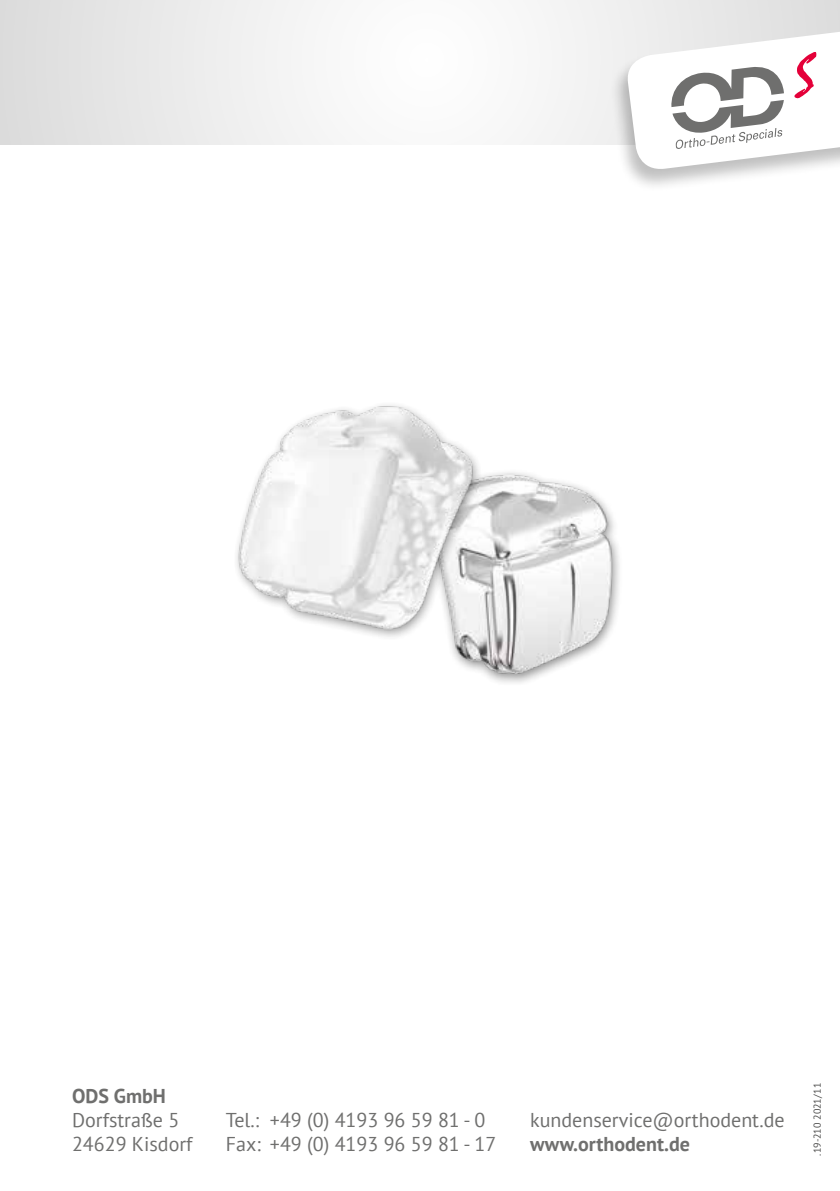
<style>
.page{position:relative;width:840px;height:1191px;background:#fff}
.page>*{position:absolute;margin:0;border:0;box-sizing:border-box;transform-origin:0 0}
.t1{font:20px/24px "PT Sans";color:#6f6f6e}
.t2{font:700 20px "PT Sans";color:#6f6f6e}
.t3{font:10px "PT Sans";color:#494948}
</style>
<div class="page">
<svg style="left:0;top:0;width:839px;height:145px;fill:#f2f2f2"></svg>
<div style="left:610px;top:23px;width:229px;height:169px;background:#000;opacity:.25"></div>
<svg style="left:624px;top:23px;width:215px;height:149px"></svg>
<img style="left:451px;top:472px;width:169px;height:211px">
<img style="left:236px;top:405px;width:279px;height:240px">
<p class="t2" style="left:72px;top:1082px;width:95px">ODS GmbH</p>
<p class="t1" style="left:72px;top:1107px;width:122px">Dorfstraße 5<br>24629 Kisdorf</p>
<p class="t1" style="left:226px;top:1107px;width:272px">Tel.: +49 (0) 4193 96 59 81 - 0<br>Fax: +49 (0) 4193 96 59 81 - 17</p>
<p class="t1" style="left:530px;top:1107px;width:256px">kundenservice@orthodent.de</p>
<p class="t2" style="left:530px;top:1130px;width:161px">www.orthodent.de</p>
<p class="t3" style="left:810px;top:1155px;width:74px;rotate:-90deg">.19-210 2021/11</p>
</div>
